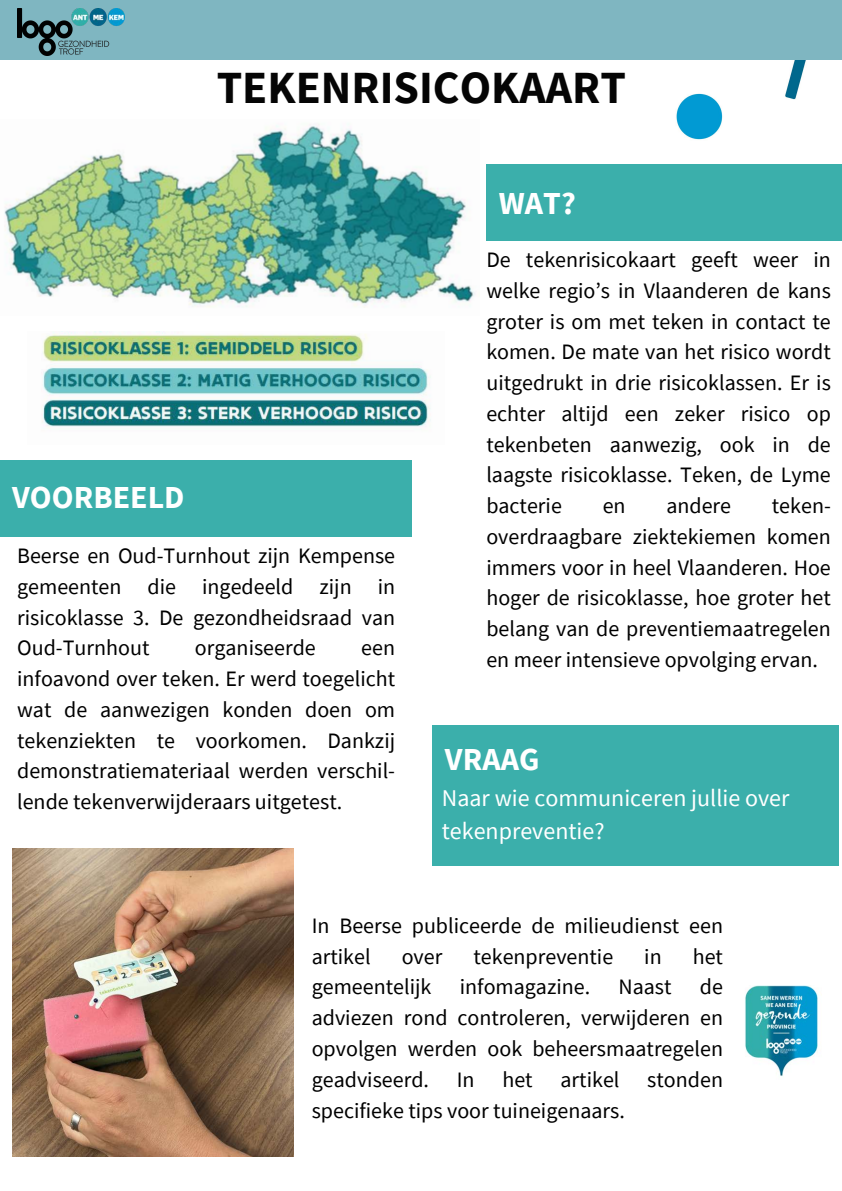
<style>
.page{position:relative;width:842px;height:1191px;background:#fff}
.page>*{position:absolute;margin:0;border:0;box-sizing:border-box;transform-origin:0 0}
.t1{font:700 46px "Source Sans Pro";color:#050505}
.t2{font:700 32px "Source Sans Pro";color:#fff}
.t3{font:24px/33px "Source Sans Pro";color:#fff}
.t4{font:22px/30.7px "Source Sans Pro";color:#000;text-align:justify}
</style>
<div class="page">
<div style="left:0;top:0;width:842px;height:60px;background:#7fb6c1"></div>
<img style="left:17px;top:9px;width:107px;height:46px">
<img style="left:745px;top:985px;width:73px;height:92px">
<div style="left:486px;top:164px;width:356px;height:77px;background:#3bafab"></div>
<div style="left:0;top:460px;width:412px;height:76px;background:#3bafab"></div>
<div style="left:432px;top:725px;width:407px;height:140px;background:#3bafab"></div>
<img style="left:676px;top:60px;width:130px;height:80px">
<img style="left:4px;top:124px;width:471px;height:184px">
<img style="left:42px;top:332px;width:389px;height:98px">
<img style="left:12px;top:848px;width:281px;height:307px">
<p class="t1" style="left:217px;top:58px;width:411px">TEKENRISICOKAART</p>
<p class="t2" style="left:12px;top:476px;width:174px">VOORBEELD</p>
<p class="t4" style="left:17px;top:540px;width:379px">Beerse en Oud-Turnhout zijn Kempense gemeenten die ingedeeld zijn in risicoklasse 3. De gezondheidsraad van Oud-Turnhout</p>
<p class="t4" style="left:195px;top:632px;width:122px">organiseerde</p>
<p class="t4" style="left:17px;top:632px;width:380px;text-indent:344px">een infoavond over teken. Er werd toegelicht wat de aanwezigen konden doen om tekenziekten te voorkomen. Dankzij demonstratiemateriaal werden verschil&shy;lende tekenverwijderaars uitgetest.</p>
<p class="t2" style="left:499px;top:182px;width:78px">WAT?</p>
<p class="t4" style="left:486px;top:244px;width:346px">De tekenrisicokaart geeft weer in welke regio’s in Vlaanderen de kans groter is om met teken in contact te komen. De mate van het risico wordt uitgedrukt in drie risicoklassen. Er is echter altijd een zeker risico op tekenbeten aanwezig, ook in de laagste risicoklasse. Teken, de Lyme bacterie</p>
<p class="t4" style="left:486px;top:490px;width:346px;text-indent:285px">teken&shy;overdraagbare ziektekiemen komen immers voor in heel Vlaanderen. Hoe hoger de risicoklasse, hoe groter het belang van de preventiemaatregelen en meer intensieve opvolging ervan.</p>
<p class="t4" style="left:603px;top:490px;width:24px">en</p>
<p class="t4" style="left:666px;top:490px;width:66px">andere</p>
<p class="t2" style="left:445px;top:738px;width:96px">VRAAG</p>
<p class="t3" style="left:442px;top:781px;width:349px">Naar wie communiceren jullie over tekenpreventie?</p>
<p class="t4" style="left:312px;top:909px;width:413px">In Beerse publiceerde de milieudienst een artikel</p>
<p class="t4" style="left:402px;top:940px;width:42px">over</p>
<p class="t4" style="left:473px;top:940px;width:141px">tekenpreventie</p>
<p class="t4" style="left:644px;top:940px;width:19px">in</p>
<p class="t4" style="left:693px;top:940px;width:32px">het</p>
<p class="t4" style="left:312px;top:971px;width:121px">gemeentelijk</p>
<p class="t4" style="left:460px;top:971px;width:132px">infomagazine.</p>
<p class="t4" style="left:619px;top:971px;width:55px">Naast</p>
<p class="t4" style="left:312px;top:971px;width:413px;text-indent:388px">de adviezen rond controleren, verwijderen en opvolgen werden ook beheersmaatregelen geadviseerd.</p>
<p class="t4" style="left:457px;top:1063px;width:19px">In</p>
<p class="t4" style="left:502px;top:1063px;width:32px">het</p>
<p class="t4" style="left:561px;top:1063px;width:60px">artikel</p>
<p class="t4" style="left:647px;top:1063px;width:77px">stonden</p>
<p class="t4" style="left:312px;top:1094px;width:315px">specifieke tips voor tuineigenaars.</p>
</div>
